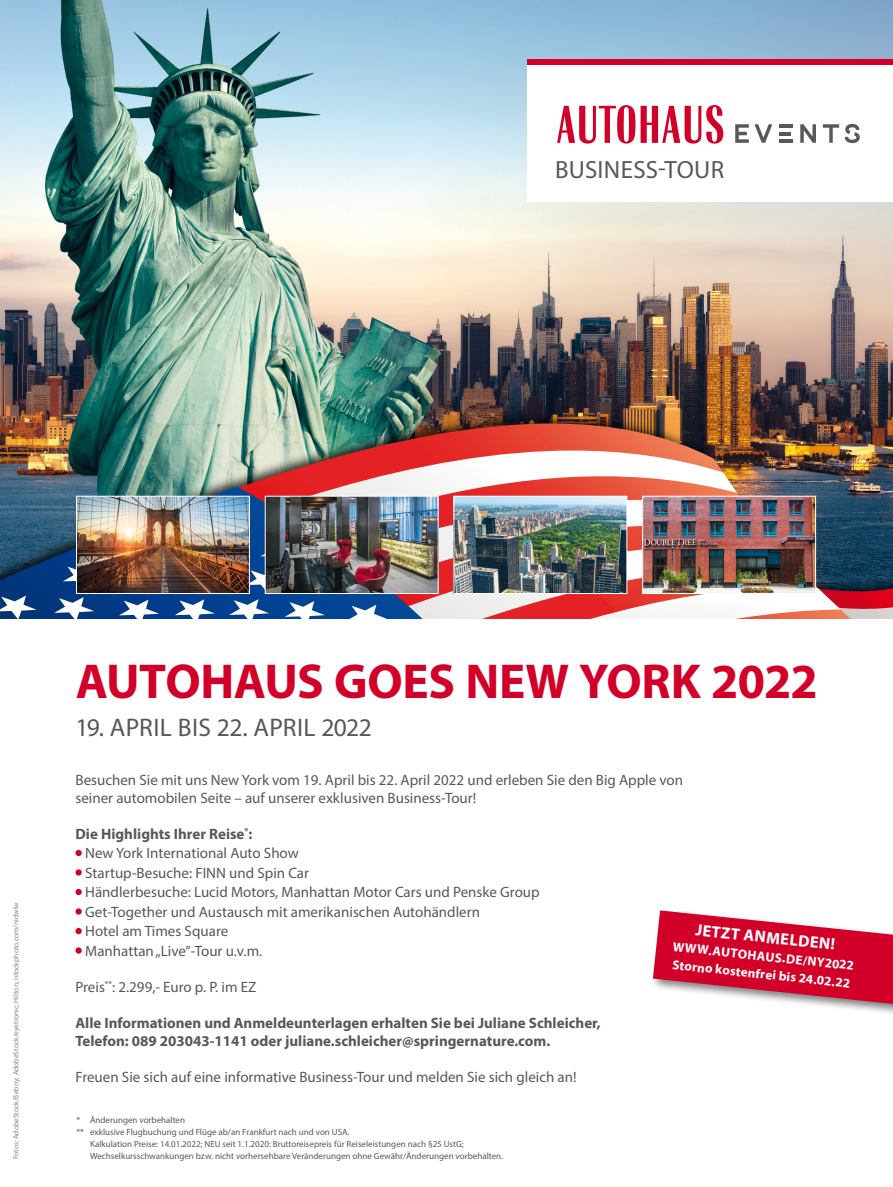
<style>
.page{position:relative;width:893px;height:1187px;background:#fff}
.page>*{position:absolute;margin:0;border:0;box-sizing:border-box;transform-origin:0 0}
.t1{font:700 49.2px "Myriad Pro";letter-spacing:-.01em;color:#d20028}
.t2{font:25.5px "Myriad Pro";letter-spacing:.005em;color:#58585a}
.t3{font:24.9px "Myriad Pro";letter-spacing:.01em;color:#58585a}
.t4{font:700 16.35px "Myriad Pro";color:#fff}
.t5{font:15px/19.5px "Myriad Pro";color:#58585a}
.t6{font:700 15px/18px "Myriad Pro";color:#58585a}
.t7{font:700 13.05px/18px "Myriad Pro";color:#fff}
.t8{font:9px "Myriad Pro";color:#58585a}
.t9{font:7.5px "Myriad Pro";color:#87888a}
.s1{font-weight:700}
</style>
<div class="page">
<svg style="left:75px;top:849px;width:7px;height:7px"></svg>
<div style="left:75px;top:869px;width:7px;height:6px;background:#d20028;border-radius:50%"></div>
<svg style="left:75px;top:888px;width:7px;height:7px"></svg>
<div style="left:75px;top:908px;width:7px;height:6px;background:#d20028;border-radius:50%"></div>
<svg style="left:75px;top:927px;width:7px;height:7px"></svg>
<div style="left:75px;top:947px;width:7px;height:6px;background:#d20028;border-radius:50%"></div>
<div style="left:650px;top:907px;width:243px;height:110px;background:#000;opacity:.5"></div>
<svg style="left:653px;top:910px;width:240px;height:93px"></svg>
<img style="left:0;top:0;width:893px;height:411px">
<div style="left:0;top:411px;width:893px;height:214px;background:#000;opacity:.75"></div>
<img style="left:0;top:366px;width:741px;height:13px">
<img style="left:0;top:423px;width:851px;height:122px">
<img style="left:4px;top:442px;width:733px;height:58px">
<svg style="left:438px;top:500px;width:204px;height:45px"></svg>
<svg style="left:0;top:486px;width:423px;height:132px;background:#445f7d"></svg>
<svg style="left:346px;top:545px;width:547px;height:73px"></svg>
<svg style="left:0;top:594px;width:37px;height:24px"></svg>
<svg style="left:54px;top:564px;width:50px;height:54px"></svg>
<svg style="left:119px;top:505px;width:220px;height:113px"></svg>
<div style="left:527px;top:60px;width:366px;height:142px;background:#fff"></div>
<div style="left:527px;top:60px;width:366px;height:5px;background:#d20028"></div>
<svg style="left:557px;top:105px;width:78px;height:39px"></svg>
<svg style="left:641px;top:105px;width:82px;height:39px"></svg>
<hr style="left:779px;top:139px;width:13px;height:4px;background:#58585a">
<svg style="left:779px;top:132px;width:11px;height:3px"></svg>
<hr style="left:779px;top:124px;width:13px;height:4px;background:#58585a">
<svg style="left:800px;top:124px;width:16px;height:19px"></svg>
<svg style="left:823px;top:124px;width:16px;height:19px"></svg>
<svg style="left:845px;top:124px;width:15px;height:19px"></svg>
<svg style="left:735px;top:124px;width:37px;height:19px"></svg>
<img style="left:78px;top:498px;width:170px;height:94px">
<div style="left:76px;top:496px;width:174px;height:98px;border:1px solid #fff"></div>
<img style="left:267px;top:498px;width:169px;height:94px">
<div style="left:265px;top:496px;width:173px;height:98px;border:1px solid #fff"></div>
<img style="left:456px;top:498px;width:169px;height:94px">
<div style="left:454px;top:496px;width:173px;height:98px;border:1px solid #fff"></div>
<img style="left:644px;top:498px;width:170px;height:94px">
<div style="left:642px;top:496px;width:174px;height:98px;border:1px solid #fff"></div>
<svg style="left:594px;top:600px;width:199px;height:37px"></svg>
<div style="left:0;top:618px;width:893px;height:27px;background:#fff"></div>
<h3 class="t3" style="left:555px;top:154px;width:170px">BUSINESS-TOUR</h3>
<p class="t9" style="left:11px;top:1159px;width:259px;rotate:-90deg">Fotos: AdobeStock/Beboy; AdobeStock/eyetronic; Hilton; istockphoto.com/nidwlw</p>
<h1 class="t1" style="left:76px;top:649px;width:744px">AUTOHAUS GOES NEW YORK 2022</h1>
<h2 class="t2" style="left:75px;top:712px;width:298px">19. APRIL BIS 22. APRIL 2022</h2>
<p class="t5" style="left:75px;top:770px;width:609px;line-height:18px">Besuchen Sie mit uns New York vom 19. April bis 22. April 2022 und erleben Sie den Big Apple von seiner automobilen Seite – auf unserer exklusiven Business-Tour!</p>
<p class="t5" style="left:85px;top:823px;width:456px;text-indent:-10px"><span class="s1">Die Highlights Ihrer Reise</span><sup>*</sup><span class="s1">:<br></span>New York International Auto Show<br>Startup-Besuche: FINN und Spin Car<br>Händlerbesuche: Lucid Motors, Manhattan Motor Cars und Penske Group Get-Together und Austausch mit amerikanischen Autohändlern<br>Hotel am Times Square<br>Manhattan „Live”-Tour u.v.m.</p>
<p class="t5" style="left:75px;top:976px;width:182px">Preis<sup>**</sup>: 2.299,- Euro p. P. im EZ</p>
<p class="t6" style="left:75px;top:1013px;width:527px">Alle Informationen und Anmeldeunterlagen erhalten Sie bei Juliane Schleicher,<br>Telefon: 089 203043-1141 oder juliane.schleicher@springernature.com.</p>
<p class="t5" style="left:75px;top:1066px;width:503px">Freuen Sie sich auf eine informative Business-Tour und melden Sie sich gleich an!</p>
<p class="t8" style="left:77px;top:1114px;width:110px">* Änderungen vorbehalten</p>
<p class="t8" style="left:77px;top:1126px;width:274px">** exklusive Flugbuchung und Flüge ab/an Frankfurt nach und von USA.</p>
<p class="t8" style="left:90px;top:1138px;width:375px">Kalkulation Preise: 14.01.2022; NEU seit 1.1.2020: Bruttoreisepreis für Reiseleistungen nach §25 UstG;</p>
<p class="t8" style="left:90px;top:1150px;width:415px">Wechselkursschwankungen bzw. nicht vorhersehbare Veränderungen ohne Gewähr/Änderungen vorbehalten.</p>
<p class="t4" style="left:697px;top:918px;width:142px;rotate:6deg">JETZT ANMELDEN!</p>
<p class="t7" style="left:674px;top:937px;width:184px;rotate:6deg">WWW.AUTOHAUS.DE/NY2022<br>Storno kostenfrei bis 24.02.22</p>
</div>
